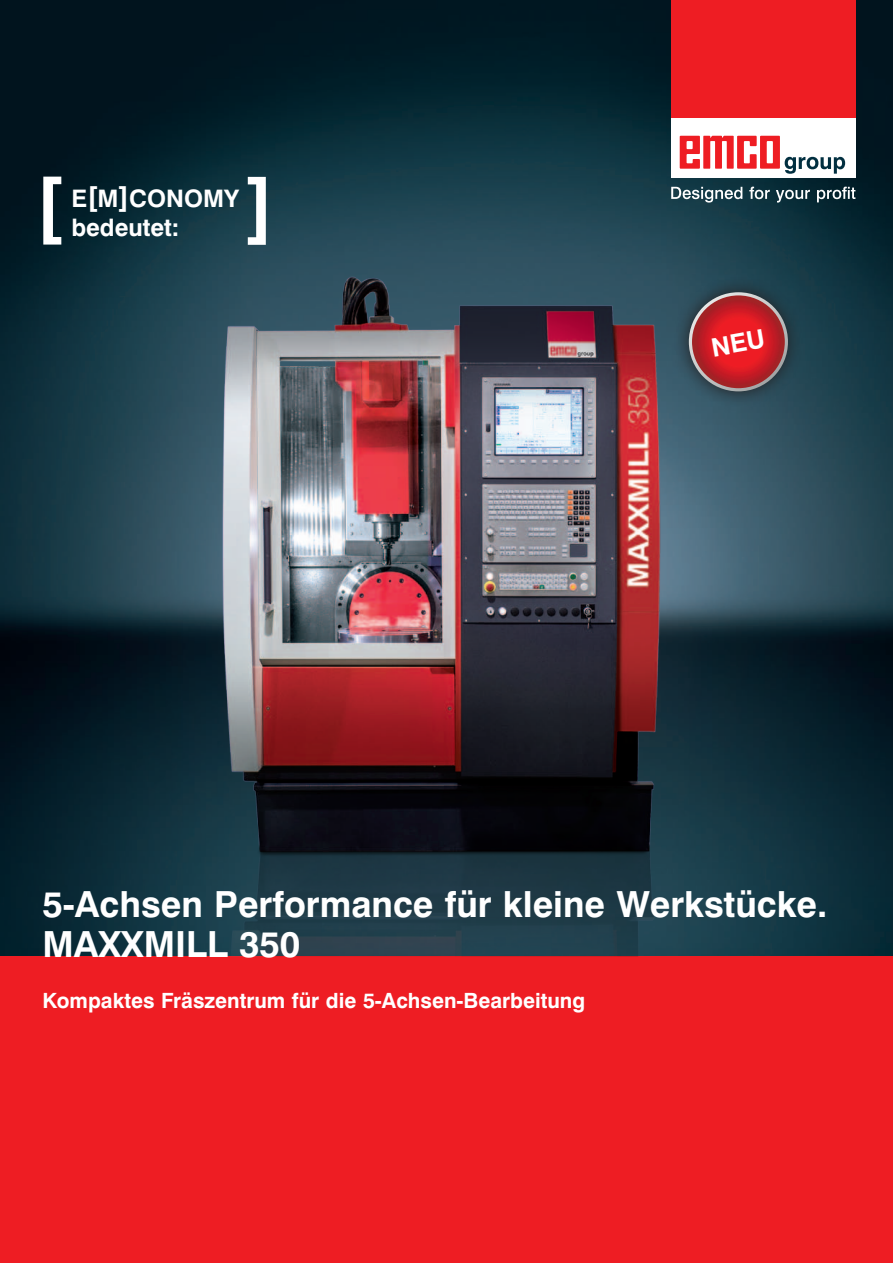
<style>
.page{position:relative;width:893px;height:1263px;background:#fff}
.page>*{position:absolute;margin:0;border:0;box-sizing:border-box;transform-origin:0 0}
.t1{font:700 72.9px "Swiss 721 BT";color:#fff}
.t2{font:700 36px/40.5px "Swiss 721 BT";color:#fff}
.t3{font:700 24.15px "Swiss 721 BT";color:#fff}
.t4{font:700 21px "Swiss 721 BT";color:#fff}
.s1{font-size:27.6px}
</style>
<div class="page">
<img style="left:0;top:0;width:893px;height:957px">
<div style="left:0;top:957px;width:893px;height:306px;background:#ee1d23"></div>
<div style="left:671px;top:118px;width:184px;height:60px;background:#fff"></div>
<div style="left:671px;top:0;width:184px;height:118px;background:#ee1d23"></div>
<svg style="left:671px;top:187px;width:71px;height:16px"></svg>
<svg style="left:749px;top:187px;width:21px;height:12px"></svg>
<svg style="left:776px;top:190px;width:34px;height:13px"></svg>
<svg style="left:817px;top:187px;width:38px;height:15px"></svg>
<svg style="left:680px;top:136px;width:165px;height:38px"></svg>
<img style="left:98px;top:260px;width:697px;height:697px">
<div style="left:672px;top:276px;width:130px;height:130px;background:#231f20;opacity:.92"></div>
<svg style="left:689px;top:292px;width:99px;height:99px"></svg>
<h1 class="t1" style="left:35px;top:159px;width:29px">[</h1>
<p class="t3" style="left:71px;top:183px;width:169px">E<span class="s1">[</span>M<span class="s1">]</span>CONOMy</p>
<p class="t3" style="left:71px;top:212px;width:110px">bedeutet:</p>
<h1 class="t1" style="left:246px;top:159px;width:29px">]</h1>
<p class="t2" style="left:43px;top:883px;width:786px">5-Achsen Performance für kleine Werkstücke.<br>MaXXmill 350</p>
<p class="t4" style="left:43px;top:987px;width:544px">Kompaktes Fräszentrum für die 5-Achsen-Bearbeitung</p>
</div>
